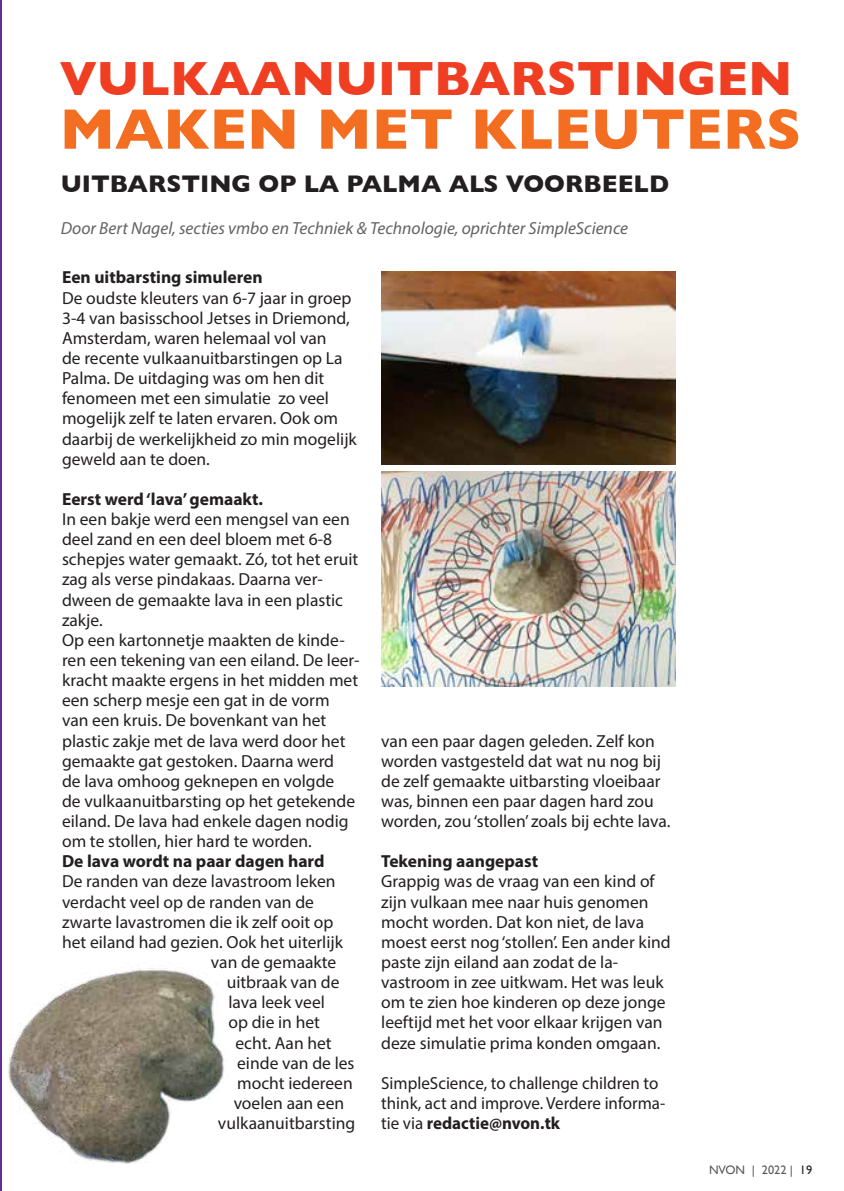
<style>
.page{position:relative;width:844px;height:1191px;background:#fff}
.page>*{position:absolute;margin:0;border:0;box-sizing:border-box;transform-origin:0 0}
.t1{font:700 57.75px "Gill Sans";color:#f36e21}
.t2{font:700 49px "Gill Sans";color:#ef3e22}
.t3{font:700 24.5px "Gill Sans";color:#231f20}
.t4{font:17.5px/20.1px "Myriad Pro";color:#231f20}
.t5{font:700 17.5px "Myriad Pro";color:#231f20}
.t6{font:italic 17.5px "Myriad Pro";color:#636366}
.t7{font:12.25px "Gill Sans";color:#57585a}
.s1{font-weight:700}
.s2{color:#231f20}
</style>
<div class="page">
<img style="left:381px;top:472px;width:294px;height:214px">
<img style="left:8px;top:968px;width:216px;height:196px">
<img style="left:381px;top:271px;width:294px;height:194px">
<hr style="left:0;top:0;width:2px;height:1191px;background:#652d91">
<h2 class="t2" style="left:60px;top:40px;width:734px">VULKAANUITBARSTINGEN</h2>
<h1 class="t1" style="left:60px;top:83px;width:743px">MAKEN MET KLEUTERS</h1>
<h3 class="t3" style="left:61px;top:164px;width:610px">UITBARSTING OP LA PALMA ALS VOORBEELD</h3>
<p class="t6" style="left:61px;top:217px;width:569px">Door Bert Nagel, secties vmbo en Techniek &amp; Technologie, oprichter SimpleScience</p>
<p class="t5" style="left:62px;top:266px;width:202px">Een uitbarsting simuleren</p>
<p class="t4" style="left:62px;top:287px;width:296px">De oudste kleuters van 6-7 jaar in groep 3-4 van basisschool Jetses in Driemond, Amsterdam, waren helemaal vol van<br>de recente vulkaanuitbarstingen op La Palma. De uitdaging was om hen dit fenomeen met een simulatie zo veel mogelijk zelf te laten ervaren. Ook om daarbij de werkelijkheid zo min mogelijk geweld aan te doen.</p>
<p class="t5" style="left:62px;top:487px;width:202px">Eerst werd ‘lava’ gemaakt.</p>
<p class="t4" style="left:62px;top:509px;width:299px">In een bakje werd een mengsel van een deel zand en een deel bloem met 6-8 schepjes water gemaakt. Zó, tot het eruit zag als verse pindakaas. Daarna ver&shy;dween de gemaakte lava in een plastic zakje.<br>Op een kartonnetje maakten de kinde&shy;ren een tekening van een eiland. De leer&shy;kracht maakte ergens in het midden met een scherp mesje een gat in de vorm van een kruis. De bovenkant van het plastic zakje met de lava werd door het gemaakte gat gestoken. Daarna werd<br>de lava omhoog geknepen en volgde<br>de vulkaanuitbarsting op het getekende eiland. De lava had enkele dagen nodig om te stollen, hier hard te worden.</p>
<p class="t5" style="left:62px;top:850px;width:264px">De lava wordt na paar dagen hard</p>
<p class="t4" style="left:62px;top:871px;width:275px">De randen van deze lavastroom leken</p>
<p class="t4" style="left:62px;top:891px;width:253px">verdacht veel op de randen van de</p>
<p class="t4" style="left:62px;top:911px;width:273px">zwarte lavastromen die ik zelf ooit op</p>
<p class="t4" style="left:62px;top:931px;width:282px">het eiland had gezien. Ook het uiterlijk</p>
<p class="t4" style="left:211px;top:951px;width:127px">van de gemaakte</p>
<p class="t4" style="left:227px;top:972px;width:114px">uitbraak van de</p>
<p class="t4" style="left:228px;top:992px;width:98px">lava leek veel</p>
<p class="t4" style="left:228px;top:1012px;width:93px">op die in het</p>
<p class="t4" style="left:235px;top:1032px;width:98px">echt. Aan het</p>
<p class="t4" style="left:237px;top:1052px;width:119px">einde van de les</p>
<p class="t4" style="left:237px;top:1072px;width:117px">mocht iedereen</p>
<p class="t4" style="left:234px;top:1092px;width:112px">voelen aan een</p>
<p class="t4" style="left:218px;top:1112px;width:139px">vulkaanuitbarsting</p>
<p class="t4" style="left:381px;top:730px;width:291px">van een paar dagen geleden. Zelf kon worden vastgesteld dat wat nu nog bij de zelf gemaakte uitbarsting vloeibaar was, binnen een paar dagen hard zou worden, zou ‘stollen’ zoals bij echte lava.</p>
<p class="t5" style="left:381px;top:850px;width:158px">Tekening aangepast</p>
<p class="t4" style="left:381px;top:871px;width:291px">Grappig was de vraag van een kind of zijn vulkaan mee naar huis genomen mocht worden. Dat kon niet, de lava moest eerst nog ‘stollen’. Een ander kind paste zijn eiland aan zodat de la&shy;vastroom in zee uitkwam. Het was leuk om te zien hoe kinderen op deze jonge leeftijd met het voor elkaar krijgen van deze simulatie prima konden omgaan.</p>
<p class="t4" style="left:381px;top:1072px;width:285px">SimpleScience, to challenge children to think, act and improve. Verdere informa&shy;tie via <span class="s1">redactie@nvon.tk</span></p>
<p class="t7" style="left:708px;top:1162px;width:105px">NVON | 2022 | <span class="s2">19</span></p>
</div>
